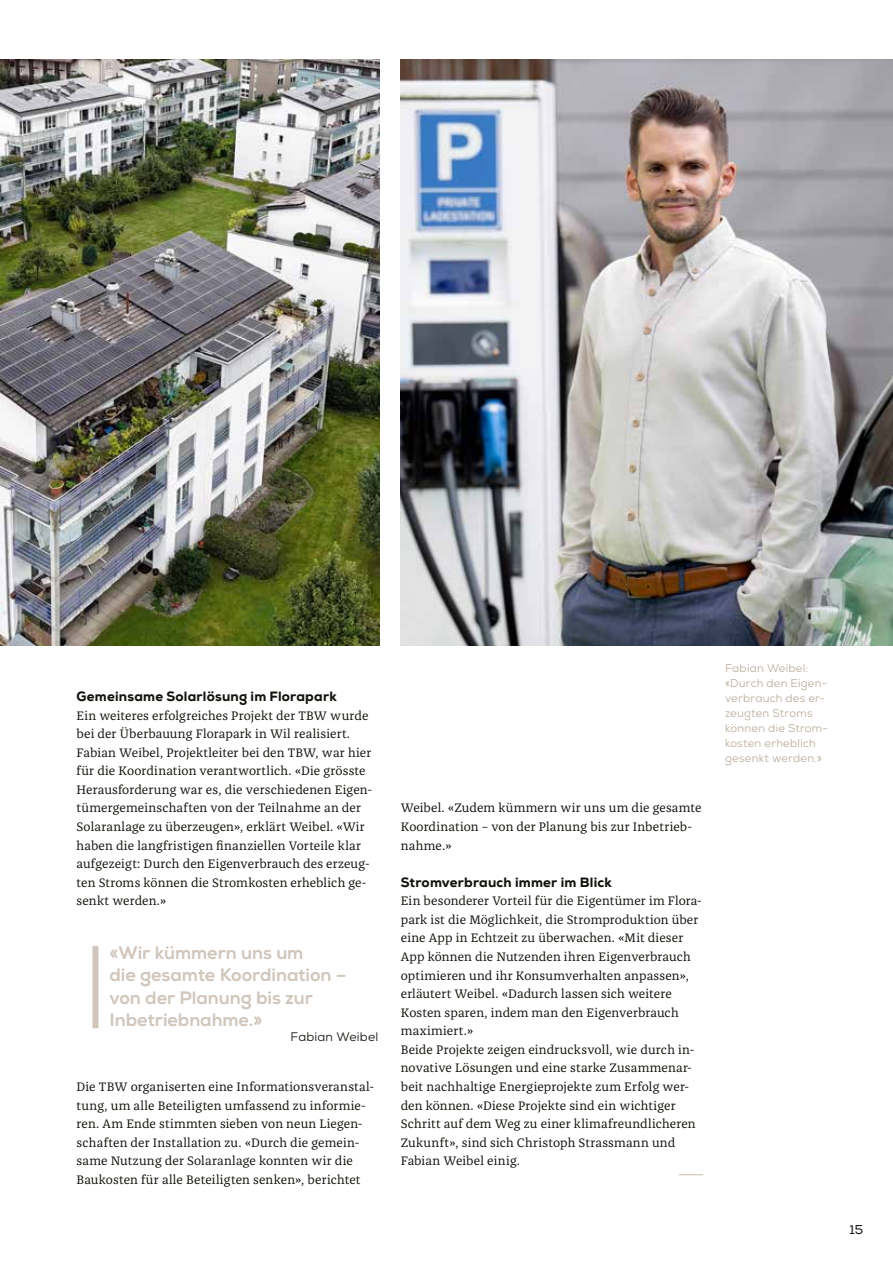
<style>
.page{position:relative;width:893px;height:1263px;background:#fff}
.page>*{position:absolute;margin:0;border:0;box-sizing:border-box;transform-origin:0 0}
.t1{font:300 24px "Brown Pro";color:#d0c6bc}
.t2{font:18px/22.5px "Nexa X Bold";letter-spacing:-.005em;color:#d0c6bc}
.t3{font:800 13.5px "Nexa";letter-spacing:.015em;color:#12120d}
.t4{font:12.75px/18.6px "Franziska FF";letter-spacing:.005em;color:#12120d}
.t5{font:12.75px "Nexa";color:#12120d}
.t6{font:12.3px "Nexa";letter-spacing:.015em;color:#12120d}
.t7{font:11.25px/15px "Nexa";letter-spacing:.02em;color:#bbad9e}
</style>
<div class="page">
<img style="left:0;top:60px;width:379px;height:585px">
<img style="left:401px;top:60px;width:492px;height:585px">
<div style="left:92px;top:946px;width:6px;height:82px;background:#d0c6bc"></div>
<p class="t3" style="left:77px;top:688px;width:262px">Gemeinsame Solarlösung im Florapark</p>
<p class="t4" style="left:77px;top:706px;width:297px">Ein weiteres erfolgreiches Projekt der TBW wurde bei der Überbauung Florapark in Wil realisiert.<br>Fabian Weibel, Projektleiter bei den TBW, war hier für die Koordination verantwortlich. «Die grösste Herausforderung war es, die verschiedenen Eigen&shy;tümergemeinschaften von der Teilnahme an der Solaranlage zu überzeugen», erklärt Weibel. «Wir haben die langfristigen finanziellen Vorteile klar aufgezeigt: Durch den Eigenverbrauch des erzeug&shy;ten Stroms können die Stromkosten erheblich ge&shy;senkt werden.»</p>
<h2 class="t2" style="left:109px;top:941px;width:239px">«Wir kümmern uns um<br>die gesamte Koordination – von der Planung bis zur<br>Inbetriebnahme.»</h2>
<p class="t6" style="left:290px;top:1029px;width:89px">Fabian Weibel</p>
<p class="t4" style="left:77px;top:1077px;width:299px">Die TBW organiserten eine Informationsveranstal&shy;tung, um alle Beteiligten umfassend zu informie&shy;ren. Am Ende stimmten sieben von neun Liegen&shy;schaften der Installation zu. «Durch die gemein-- same Nutzung der Solaranlage konnten wir die Baukosten für alle Beteiligten senken», berichtet</p>
<p class="t4" style="left:401px;top:799px;width:302px">Weibel. «Zudem kümmern wir uns um die gesamte<br>Koordination – von der Planung bis zur Inbetrieb&shy;nahme.»</p>
<p class="t3" style="left:401px;top:873px;width:213px">Stromverbrauch immer im Blick</p>
<p class="t4" style="left:401px;top:892px;width:303px">Ein besonderer Vorteil für die Eigentümer im Flora&shy;park ist die Möglichkeit, die Stromproduktion über eine App in Echtzeit zu überwachen. «Mit dieser App können die Nutzenden ihren Eigenverbrauch optimieren und ihr Konsumverhalten anpassen», erläutert Weibel. «Dadurch lassen sich weitere Kosten sparen, indem man den Eigenverbrauch maximiert.»<br>Beide Projekte zeigen eindrucksvoll, wie durch in&shy;novative Lösungen und eine starke Zusammenar&shy;beit nachhaltige Energieprojekte zum Erfolg wer&shy;den können. «Diese Projekte sind ein wichtiger Schritt auf dem Weg zu einer klimafreundlicheren Zukunft», sind sich Christoph Strassmann und Fabian Weibel einig.</p>
<h1 class="t1" style="left:679px;top:1158px;width:27px">–</h1>
<p class="t7" style="left:725px;top:660px;width:105px">Fabian Weibel: «Durch den Eigen&shy;verbrauch des er&shy;zeugten Stroms können die Strom&shy;kosten erheblich gesenkt werden.»</p>
<p class="t5" style="left:849px;top:1221px;width:15px">15</p>
</div>
